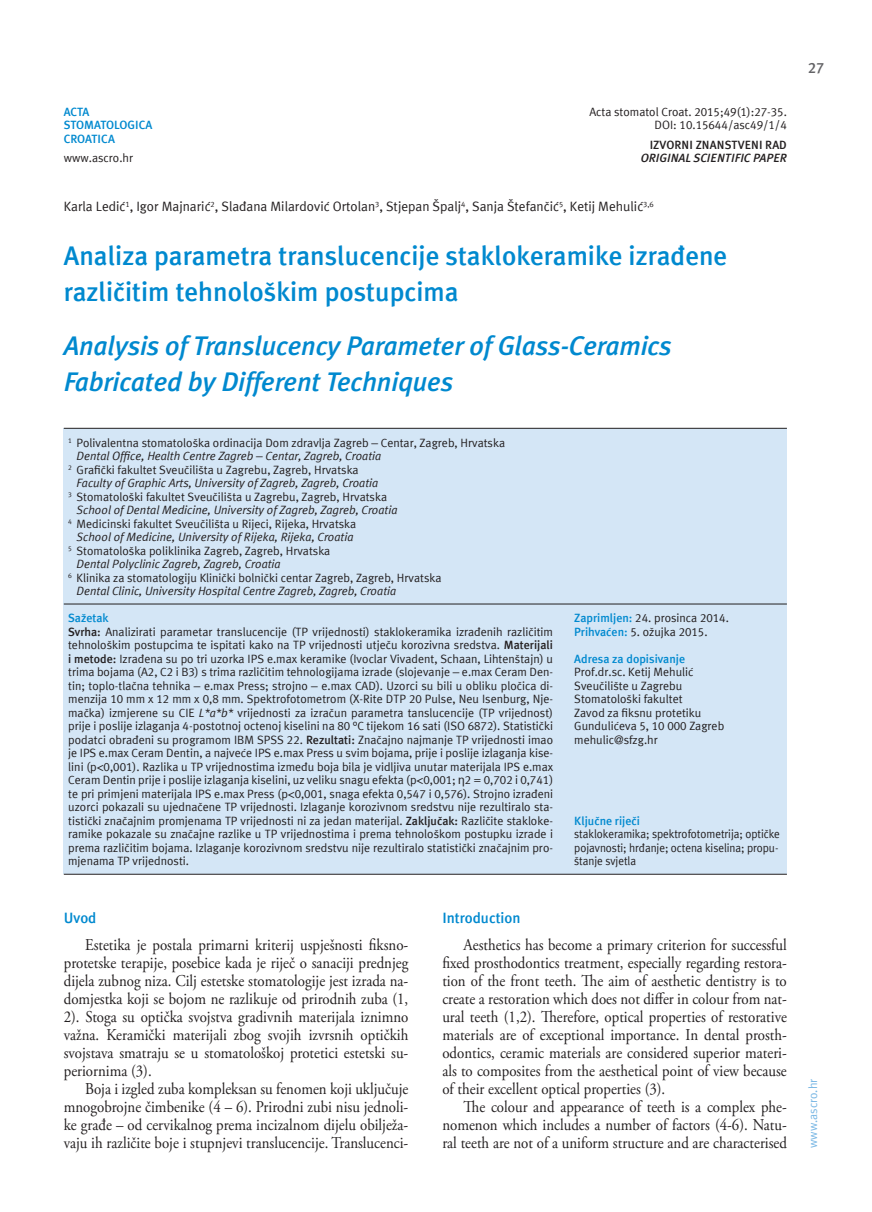
<style>
.page{position:relative;width:872px;height:1212px;background:#fff}
.page>*{position:absolute;margin:0;border:0;box-sizing:border-box;transform-origin:0 0}
.t1{font:700 27px/36px "Meta ASC";color:#0089cf}
.t2{font:italic 700 27px/36px "Meta ASC";letter-spacing:-.005em;color:#0089cf}
.t3{font:16.5px/18px "Adobe Garamond Pro";color:#231f20;text-align:justify;scale:.9 1}
.t4{font:700 15px "Meta ASC";color:#0089cf}
.t5{font:700 15px "Meta ASC";color:#636366}
.t6{font:13.5px "Meta ASC";color:#231f20}
.t7{font:12px/13.5px "Meta ASC";color:#231f20}
.t8{font:italic 12px "Meta ASC";color:#231f20}
.t9{font:12px/13.5px "Meta ASC";color:#231f20;text-align:justify;scale:.94 1}
.t10{font:700 12px/13.5px "Meta ASC";color:#0089cf}
.t11{font:italic 700 12px "Meta ASC";letter-spacing:.005em;color:#231f20}
.t12{font:700 12px "Meta ASC";letter-spacing:.005em;color:#231f20}
.t13{font:12px "Meta ASC";color:#77b6e4}
.s1{font-weight:700;color:#0089cf}
.s2{font-weight:700}
.s3{font-style:italic}
.s4{font-family:"Arial"}
</style>
<div class="page">
<div style="left:64px;top:428px;width:723px;height:446px;background:#d4e6f6"></div>
<hr style="left:64px;top:428px;width:723px;height:1px;background:#231f20">
<hr style="left:64px;top:604px;width:723px;height:1px;background:#231f20">
<hr style="left:64px;top:874px;width:723px;height:1px;background:#231f20">
<p class="t7" style="left:589px;top:105px;width:199px;text-align:right">Acta stomatol Croat. 2015;49(1):27-35.<br>DOI: 10.15644/asc49/1/4</p>
<p class="t12" style="left:650px;top:138px;width:139px">IZVORNI ZNANSTVENI RAD</p>
<p class="t11" style="left:640px;top:151px;width:148px">ORIGINAL SCIENTIFIC PAPER</p>
<p class="t6" style="left:64px;top:199px;width:591px">Karla Ledić<sup>1</sup>, Igor Majnarić<sup>2</sup>, Slađana Milardović Ortolan<sup>3</sup>, Stjepan Špalj<sup>4</sup>, Sanja Štefančić<sup>5</sup>, Ketij Mehulić<sup>3,6</sup></p>
<h1 class="t1" style="left:64px;top:238px;width:665px">Analiza parametra translucencije staklokeramike izrađene različitim tehnološkim postupcima</h1>
<h1 class="t2" style="left:64px;top:328px;width:609px">Analysis of Translucency Parameter of Glass-Ceramics<br>Fabricated by Different Techniques</h1>
<p class="t10" style="left:64px;top:105px;width:90px">ACTA<br>STOMATOLOGICA<br>CROATICA</p>
<p class="t7" style="left:64px;top:151px;width:71px">www.ascro.hr</p>
<p class="t7" style="left:68px;top:435px;width:438px"><sup>1</sup> Polivalentna stomatološka ordinacija Dom zdravlja Zagreb – Centar, Zagreb, Hrvatska</p>
<p class="t8" style="left:77px;top:449px;width:306px">Dental Office, Health Centre Zagreb – Centar, Zagreb, Croatia</p>
<p class="t7" style="left:68px;top:462px;width:292px"><sup>2</sup> Grafički fakultet Sveučilišta u Zagrebu, Zagreb, Hrvatska</p>
<p class="t8" style="left:77px;top:476px;width:303px">Faculty of Graphic Arts, University of Zagreb, Zagreb, Croatia</p>
<p class="t7" style="left:68px;top:489px;width:320px"><sup>3</sup> Stomatološki fakultet Sveučilišta u Zagrebu, Zagreb, Hrvatska</p>
<p class="t8" style="left:77px;top:503px;width:322px">School of Dental Medicine, University of Zagreb, Zagreb, Croatia</p>
<p class="t7" style="left:68px;top:516px;width:290px"><sup>4</sup> Medicinski fakultet Sveučilišta u Rijeci, Rijeka, Hrvatska</p>
<p class="t8" style="left:77px;top:530px;width:278px">School of Medicine, University of Rijeka, Rijeka, Croatia</p>
<p class="t7" style="left:68px;top:543px;width:264px"><sup>5</sup> Stomatološka poliklinika Zagreb, Zagreb, Hrvatska</p>
<p class="t8" style="left:77px;top:557px;width:206px">Dental Polyclinic Zagreb, Zagreb, Croatia</p>
<p class="t7" style="left:68px;top:570px;width:375px"><sup>6</sup> Klinika za stomatologiju Klinički bolnički centar Zagreb, Zagreb, Hrvatska</p>
<p class="t8" style="left:77px;top:584px;width:321px">Dental Clinic, University Hospital Centre Zagreb, Zagreb, Croatia</p>
<p class="t7" style="left:68px;top:611px;width:486px"><span class="s1">Sažetak<br></span><span class="s2">Svrha:</span> Analizirati parametar translucencije (TP vrijednosti) staklokeramika izrađenih različitim tehnološkim postupcima te ispitati kako na TP vrijednosti utječu korozivna sredstva. <span class="s2">Materijali i metode:</span> Izrađena su po tri uzorka IPS e.max keramike (Ivoclar Vivadent, Schaan, Lihtenštajn) u trima bojama (A2, C2 i B3) s trima različitim tehnologijama izrade (slojevanje – e.max Ceram Den&shy;tin; toplo-tlačna tehnika – e.max Press; strojno – e.max CAD). Uzorci su bili u obliku pločica di&shy;menzija 10 mm x 12 mm x 0,8 mm. Spektrofotometrom (X-Rite DTP 20 Pulse, Neu Isenburg, Nje&shy;mačka) izmjerene su CIE <span class="s3">L*a*b*</span> vrijednosti za izračun parametra tanslucencije (TP vrijednost) prije i poslije izlaganja 4-postotnoj octenoj kiselini na 80 °C tijekom 16 sati (ISO 6872). Statistički podatci obrađeni su programom IBM SPSS 22. <span class="s2">Rezultati:</span> Značajno najmanje TP vrijednosti imao je IPS e.max Ceram Dentin, a najveće IPS e.max Press u svim bojama, prije i poslije izlaganja kise&shy;lini (p&lt;0,001). Razlika u TP vrijednostima između boja bila je vidljiva unutar materijala IPS e.max Ceram Dentin prije i poslije izlaganja kiselini, uz veliku snagu efekta (p&lt;0,001; <span class="s4">η</span>2 = 0,702 i 0,741) te pri primjeni materijala IPS e.max Press (p&lt;0,001, snaga efekta 0,547 i 0,576). Strojno izrađeni uzorci pokazali su ujednačene TP vrijednosti. Izlaganje korozivnom sredstvu nije rezultiralo sta&shy;tistički značajnim promjenama TP vrijednosti ni za jedan materijal. <span class="s2">Zaključak:</span> Različite stakloke&shy;ramike pokazale su značajne razlike u TP vrijednostima i prema tehnološkom postupku izrade i prema različitim bojama. Izlaganje korozivnom sredstvu nije rezultiralo statistički značajnim pro&shy;mjenama TP vrijednosti.</p>
<p class="t7" style="left:574px;top:611px;width:156px"><span class="s1">Zaprimljen:</span> 24. prosinca 2014.<br><span class="s1">Prihvaćen:</span> 5. ožujka 2015.</p>
<p class="t10" style="left:574px;top:652px;width:112px">Adresa za dopisivanje</p>
<p class="t7" style="left:574px;top:665px;width:151px">Prof.dr.sc. Ketij Mehulić<br>Sveučilište u Zagrebu<br>Stomatološki fakultet<br>Zavod za fiksnu protetiku<br>Gundulićeva 5, 10 000 Zagreb mehulic@sfzg.hr</p>
<p class="t10" style="left:574px;top:814px;width:67px">Ključne riječi</p>
<p class="t9" style="left:574px;top:827px;width:220px">staklokeramika; spektrofotometrija; optičke pojavnosti; hrđanje; octena kiselina; propu&shy;štanje svjetla</p>
<p class="t4" style="left:64px;top:909px;width:34px">Uvod</p>
<p class="t3" style="left:64px;top:936px;width:384px;text-indent:21px">Estetika je postala primarni kriterij uspješnosti fiksno&shy;protetske terapije, posebice kada je riječ o sanaciji prednjeg dijela zubnog niza. Cilj estetske stomatologije jest izrada na&shy;domjestka koji se bojom ne razlikuje od prirodnih zuba (1, 2). Stoga su optička svojstva gradivnih materijala iznimno važna. Keramički materijali zbog svojih izvrsnih optičkih svojstava smatraju se u stomatološkoj protetici estetski su&shy;periornima (3).</p>
<p class="t3" style="left:64px;top:1080px;width:384px;text-indent:21px">Boja i izgled zuba kompleksan su fenomen koji uključuje mnogobrojne čimbenike (4 – 6). Prirodni zubi nisu jednoli&shy;ke građe – od cervikalnog prema incizalnom dijelu obilježa&shy;vaju ih različite boje i stupnjevi translucencije. Translucenci-</p>
<p class="t4" style="left:442px;top:909px;width:80px">Introduction</p>
<p class="t3" style="left:442px;top:936px;width:384px;text-indent:21px">Aesthetics has become a primary criterion for successful fixed prosthodontics treatment, especially regarding restora&shy;tion of the front teeth. The aim of aesthetic dentistry is to create a restoration which does not differ in colour from nat&shy;ural teeth (1,2). Therefore, optical properties of restorative materials are of exceptional importance. In dental prosth&shy;odontics, ceramic materials are considered superior materi&shy;als to composites from the aesthetical point of view because of their excellent optical properties (3).</p>
<h2 class="t3" style="left:442px;top:1098px;width:384px;text-indent:21px">The colour and appearance of teeth is a complex phe&shy;nomenon which includes a number of factors (4-6). Natu&shy;ral teeth are not of a uniform structure and are characterised</h2>
<p class="t5" style="left:808px;top:59px;width:18px">27</p>
<p class="t13" style="left:806px;top:1148px;width:71px;rotate:-90deg">www.ascro.hr</p>
</div>
